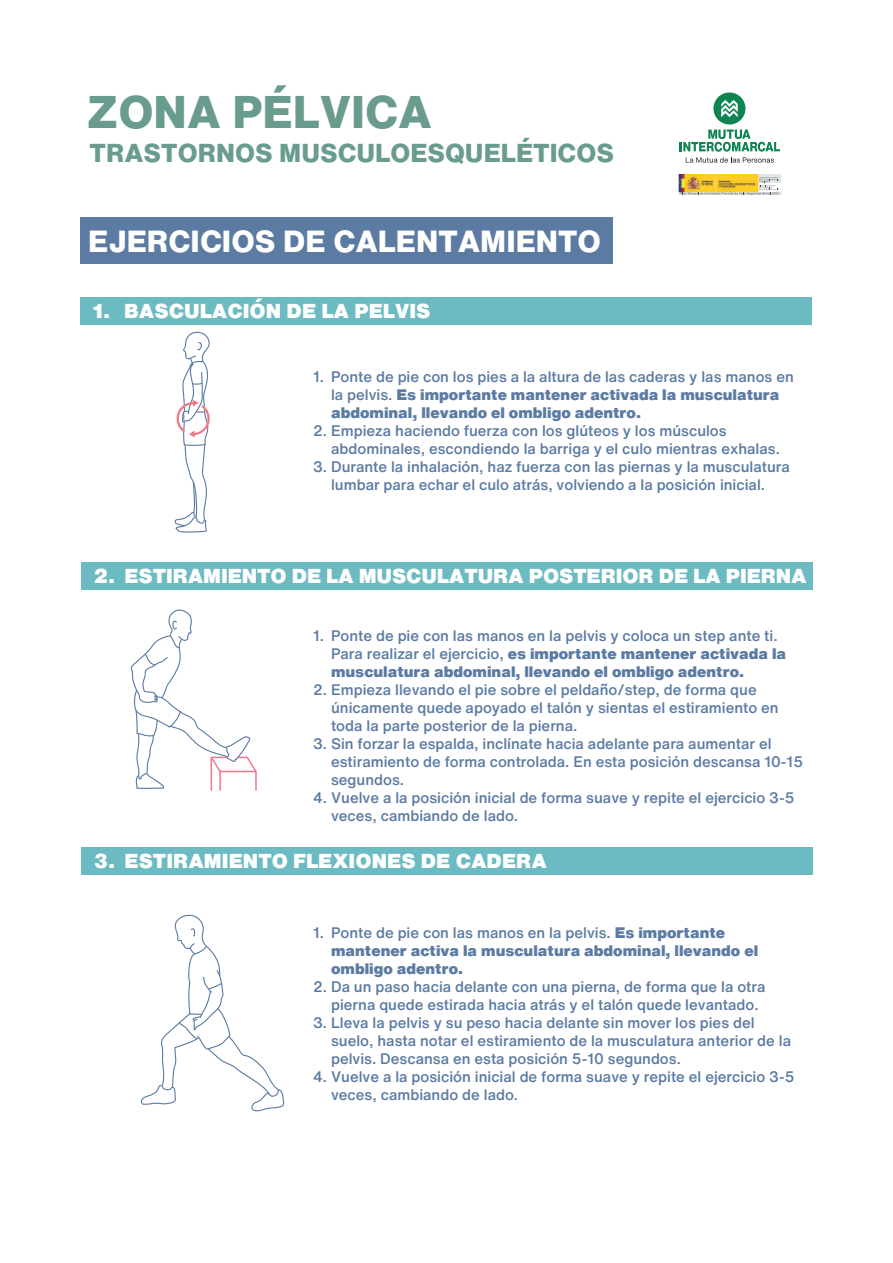
<style>
.page{position:relative;width:893px;height:1263px;background:#fff}
.page>*{position:absolute;margin:0;border:0;box-sizing:border-box;transform-origin:0 0}
.t1{font:800 45px "Helvetica Now Text";color:#699c8f}
.t2{font:800 30px "Helvetica Now Text";color:#fff}
.t3{font:800 25.5px "Helvetica Now Text";color:#699c8f}
.t4{font:900 19.8px "Helvetica Now Text";color:#fff}
.t5{font:500 15px/18px "Helvetica Now Text";color:#5c7ba3}
.t6{font:900 15px/18px "Helvetica Now Text";color:#5c7ba3}
.s1{font-weight:500}
.s2{font-weight:900}
</style>
<div class="page">
<div style="left:81px;top:847px;width:731px;height:27px;background:#6cbac2"></div>
<svg style="left:713px;top:92px;width:32px;height:32px"></svg>
<svg style="left:680px;top:130px;width:100px;height:33px"></svg>
<div style="left:81px;top:562px;width:731px;height:28px;background:#6cbac2"></div>
<div style="left:81px;top:297px;width:731px;height:27px;background:#6cbac2"></div>
<div style="left:81px;top:218px;width:532px;height:46px;background:#5c7ba3"></div>
<svg style="left:679px;top:192px;width:102px;height:3px"></svg>
<div style="left:757px;top:174px;width:24px;height:9px;background:#e0e6e7"></div>
<img style="left:678px;top:174px;width:80px;height:18px">
<svg style="left:681px;top:177px;width:98px;height:18px;background:#dbbd63"></svg>
<svg style="left:174px;top:331px;width:36px;height:202px"></svg>
<svg style="left:130px;top:609px;width:127px;height:182px"></svg>
<svg style="left:140px;top:914px;width:144px;height:198px"></svg>
<h1 class="t1" style="left:87px;top:78px;width:347px">ZONA PÉLVICA</h1>
<h3 class="t3" style="left:90px;top:134px;width:526px">TRASTORNOS MUSCULOESQUELÉTICOS</h3>
<h2 class="t2" style="left:88px;top:219px;width:515px">EJERCICIOS DE CALENTAMIENTO</h2>
<h3 class="t4" style="left:93px;top:296px;width:339px">1. BASCULACIÓN DE LA PELVIS</h3>
<p class="t6" style="left:331px;top:367px;width:464px;text-indent:-18px"><span class="s1">1. Ponte de pie con los pies a la altura de las caderas y las manos en la pelvis.</span> Es importante mantener activada la musculatura abdominal, llevando el ombligo adentro.</p>
<p class="t5" style="left:331px;top:421px;width:450px;text-indent:-18px">2. Empieza haciendo fuerza con los glúteos y los músculos abdominales, escondiendo la barriga y el culo mientras exhalas.</p>
<p class="t5" style="left:313px;top:457px;width:478px;text-align:center">3. Durante la inhalación, haz fuerza con las piernas y la musculatura lumbar para echar el culo atrás, volviendo a la posición inicial.</p>
<h3 class="t4" style="left:93px;top:561px;width:715px">2. ESTIRAMIENTO DE LA MUSCULATURA POSTERIOR DE LA PIERNA</h3>
<p class="t5" style="left:331px;top:626px;width:457px;text-indent:-18px">1. Ponte de pie con las manos en la pelvis y coloca un step ante ti.<br>Para realizar el ejercicio, <span class="s2">es importante mantener activada la musculatura abdominal, llevando el ombligo adentro.</span></p>
<p class="t5" style="left:331px;top:680px;width:449px;text-indent:-18px">2. Empieza llevando el pie sobre el peldaño/step, de forma que únicamente quede apoyado el talón y sientas el estiramiento en toda la parte posterior de la pierna.</p>
<p class="t5" style="left:331px;top:734px;width:474px;text-indent:-18px">3. Sin forzar la espalda, inclínate hacia adelante para aumentar el estiramiento de forma controlada. En esta posición descansa 10-15 segundos.</p>
<p class="t5" style="left:331px;top:788px;width:465px;text-indent:-18px">4. Vuelve a la posición inicial de forma suave y repite el ejercicio 3-5 veces, cambiando de lado.</p>
<h3 class="t4" style="left:93px;top:846px;width:455px">3. ESTIRAMIENTO FLEXIONES DE CADERA</h3>
<p class="t6" style="left:331px;top:924px;width:429px;text-indent:-18px"><span class="s1">1. Ponte de pie con las manos en la pelvis.</span> Es importante mantener activa la musculatura abdominal, llevando el ombligo adentro.</p>
<p class="t5" style="left:331px;top:977px;width:436px;text-indent:-18px">2. Da un paso hacia delante con una pierna, de forma que la otra pierna quede estirada hacia atrás y el talón quede levantado.</p>
<p class="t5" style="left:331px;top:1013px;width:461px;text-indent:-18px">3. Lleva la pelvis y su peso hacia delante sin mover los pies del suelo, hasta notar el estiramiento de la musculatura anterior de la pelvis. Descansa en esta posición 5-10 segundos.</p>
<p class="t5" style="left:331px;top:1067px;width:465px;text-indent:-18px">4. Vuelve a la posición inicial de forma suave y repite el ejercicio 3-5 veces, cambiando de lado.</p>
</div>
